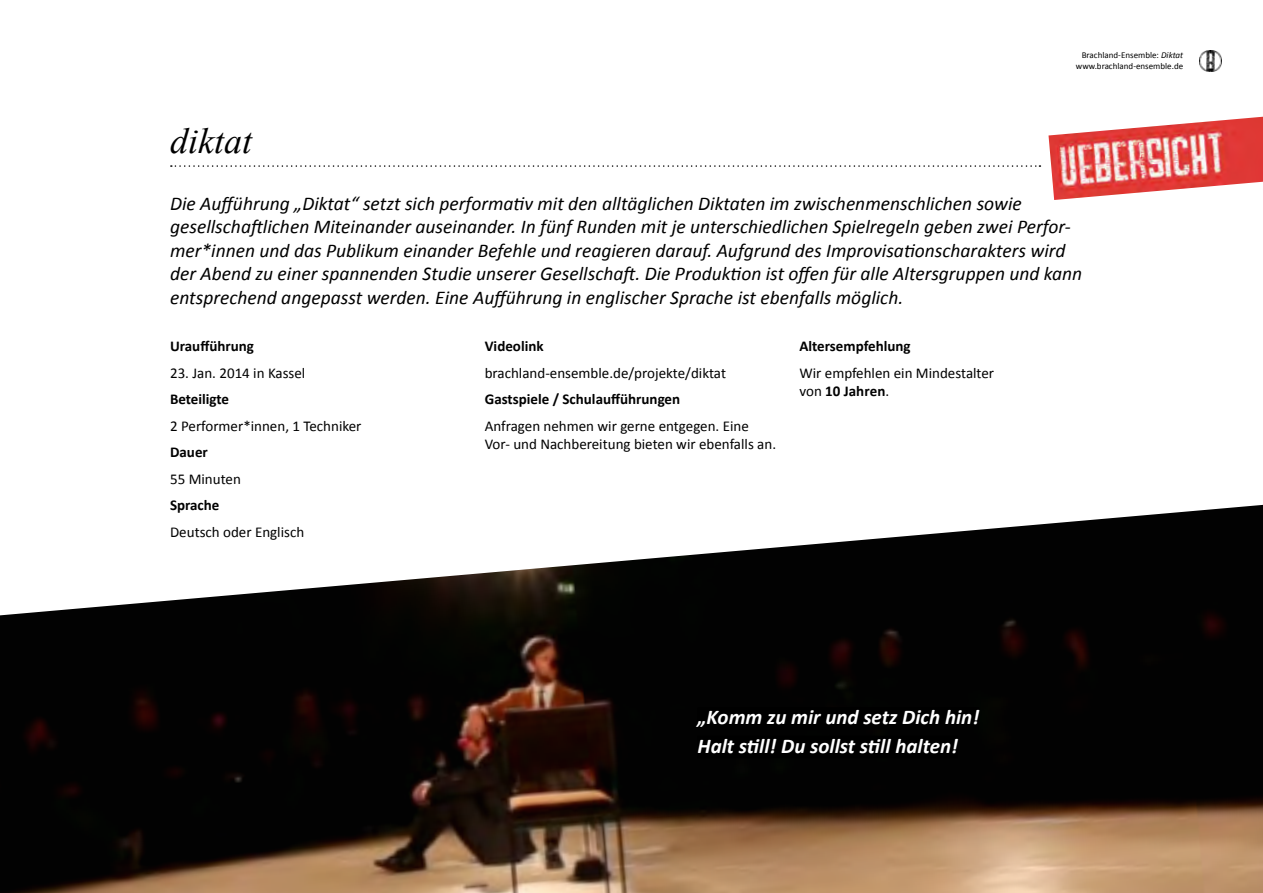
<style>
.page{position:relative;width:1263px;height:893px;background:#fff}
.page>*{position:absolute;margin:0;border:0;box-sizing:border-box;transform-origin:0 0}
.t1{font:italic 36px "Times New Roman";color:#000}
.t2{font:italic 700 21px/28.5px "Calibri";color:#fff}
.t3{font:italic 19.5px/23.4px "Calibri";color:#000}
.t4{font:15px/18px "Calibri";color:#000}
.t5{font:700 15px "Calibri";color:#000}
.t6{font:9px/10.8px "Calibri";color:#000;text-align:right}
.s1{font-style:italic}
.s2{font-weight:700}
</style>
<div class="page">
<img style="left:1200px;top:51px;width:21px;height:21px">
<img style="left:0;top:505px;width:1263px;height:388px">
<svg style="left:171px;top:165px;width:869px;height:2px"></svg>
<div style="left:697px;top:707px;width:282px;height:23px;background:#000"></div>
<div style="left:697px;top:736px;width:261px;height:22px;background:#000"></div>
<img style="left:1048px;top:117px;width:215px;height:83px">
<h1 class="t1" style="left:170px;top:116px;width:84px">diktat</h1>
<p class="t6" style="left:1076px;top:49px;width:109px">Brachland-Ensemble: <span class="s1">Diktat </span>www.brachland-ensemble.de</p>
<p class="t3" style="left:170px;top:191px;width:914px">Die Aufführung „Diktat“ setzt sich performativ mit den alltäglichen Diktaten im zwischenmenschlichen sowie gesellschaftlichen Miteinander auseinander. In fünf Runden mit je unterschiedlichen Spielregeln geben zwei Perfor&shy;mer*innen und das Publikum einander Befehle und reagieren darauf. Aufgrund des Improvisationscharakters wird der Abend zu einer spannenden Studie unserer Gesellschaft. Die Produktion ist offen für alle Altersgruppen und kann entsprechend angepasst werden. Eine Aufführung in englischer Sprache ist ebenfalls möglich.</p>
<p class="t5" style="left:170px;top:337px;width:85px">Uraufführung</p>
<p class="t4" style="left:170px;top:363px;width:137px">23. Jan. 2014 in Kassel</p>
<p class="t5" style="left:170px;top:390px;width:61px">Beteiligte</p>
<p class="t4" style="left:170px;top:416px;width:193px">2 Performer*innen, 1 Techniker</p>
<p class="t5" style="left:170px;top:443px;width:39px">Dauer</p>
<p class="t4" style="left:170px;top:469px;width:72px">55 Minuten</p>
<p class="t5" style="left:170px;top:496px;width:51px">Sprache</p>
<p class="t4" style="left:170px;top:522px;width:136px">Deutsch oder Englisch</p>
<p class="t5" style="left:799px;top:337px;width:113px">Altersempfehlung</p>
<p class="t4" style="left:799px;top:363px;width:196px">Wir empfehlen ein Mindestalter von <span class="s2">10 Jahren</span>.</p>
<p class="t5" style="left:485px;top:337px;width:60px">Videolink</p>
<p class="t4" style="left:485px;top:363px;width:243px">brachland-ensemble.de/projekte/diktat</p>
<p class="t5" style="left:485px;top:390px;width:197px">Gastspiele / Schulaufführungen</p>
<p class="t4" style="left:485px;top:416px;width:293px">Anfragen nehmen wir gerne entgegen. Eine<br>Vor- und Nachbereitung bieten wir ebenfalls an.</p>
<p class="t2" style="left:697px;top:702px;width:283px">„Komm zu mir und setz Dich hin!<br>Halt still! Du sollst still halten!</p>
</div>
